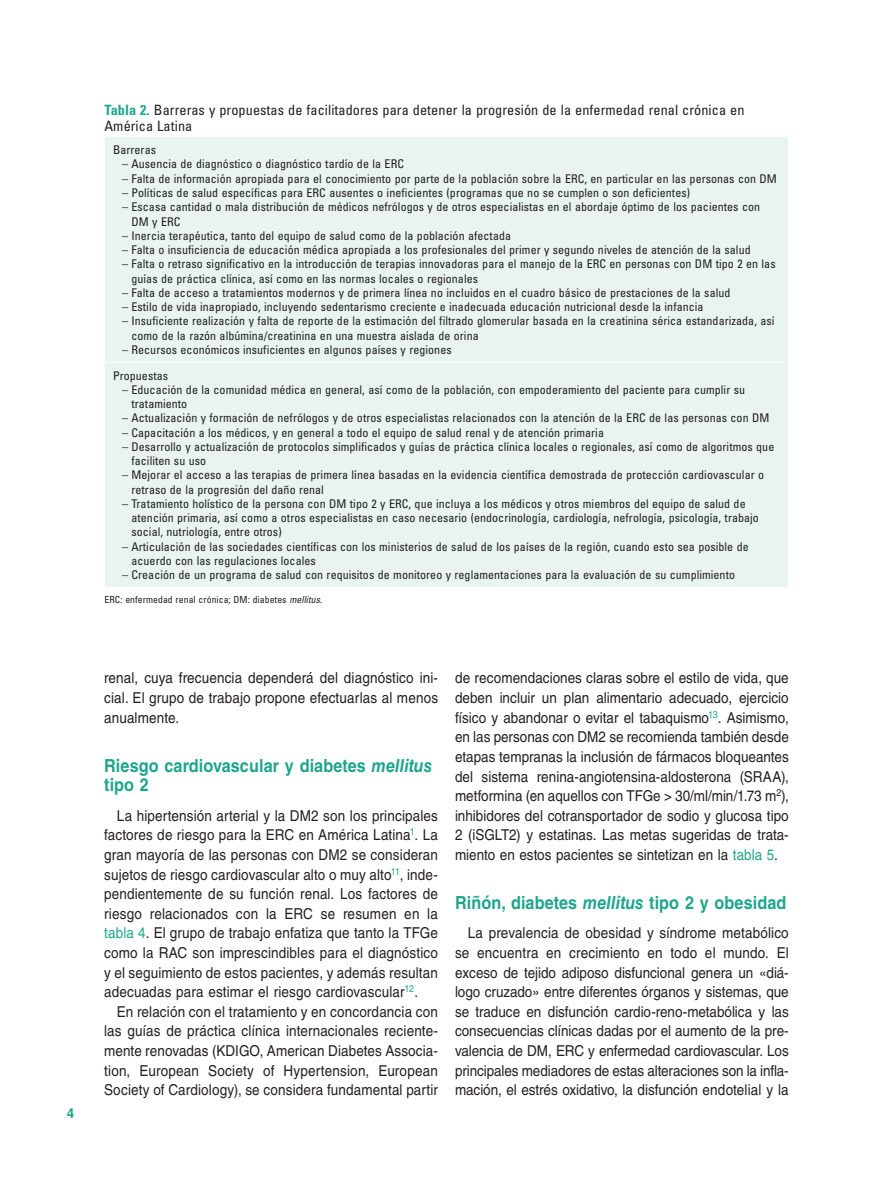
<style>
.page{position:relative;width:893px;height:1191px;background:#fff}
.page>*{position:absolute;margin:0;border:0;box-sizing:border-box;transform-origin:0 0}
.t1{font:700 18px/19.6px "Helvetica LT Std";letter-spacing:.005em;color:#1ea58c;scale:.9 1}
.TX{font:15px/19.6px "Helvetica LT Std";letter-spacing:.01em;color:#231f20;text-align:justify;scale:.9 1}
.TT{font:condensed 14.25px/16.5px "Univers LT Std";letter-spacing:.005em;color:#231f20}
.t2{font:700 13.5px "Helvetica LT Std";color:#1ea58c}
.TB{font:condensed 12px/14.2px "Univers LT Std";letter-spacing:.005em;color:#231f20}
.TBL{font:condensed 12px/14.2px "Univers LT Std";letter-spacing:.005em;color:#231f20}
.TFN{font:condensed 9.75px "Univers LT Std";letter-spacing:.005em;color:#231f20}
.s1{font-weight:700;color:#1ea58c}
.s2{font-style:italic}
.s3{color:#1ea58c}
</style>
<div class="page">
<div style="left:105px;top:137px;width:683px;height:450px;background:#e9f3ef"></div>
<hr style="left:105px;top:362px;width:683px;height:1px;background:#fff">
<p class="t2" style="left:67px;top:1104px;width:9px">4</p>
<p class="TT" style="left:105px;top:101px;width:641px"><span class="s1">Tabla 2.</span> Barreras y propuestas de facilitadores para detener la progresión de la enfermedad renal crónica en<br>América Latina</p>
<p class="TB" style="left:113px;top:143px;width:44px">Barreras</p>
<p class="TB" style="left:122px;top:157px;width:283px">– Ausencia de diagnóstico o diagnóstico tardío de la ERC</p>
<p class="TB" style="left:122px;top:171px;width:656px">– Falta de información apropiada para el conocimiento por parte de la población sobre la ERC, en particular en las personas con DM</p>
<p class="TB" style="left:122px;top:185px;width:570px">– Políticas de salud específicas para ERC ausentes o ineficientes (programas que no se cumplen o son deficientes)</p>
<p class="TB" style="left:131px;top:200px;width:630px;text-indent:-9px">– Escasa cantidad o mala distribución de médicos nefrólogos y de otros especialistas en el abordaje óptimo de los pacientes con<br>DM y ERC</p>
<p class="TB" style="left:122px;top:228px;width:391px">– Inercia terapéutica, tanto del equipo de salud como de la población afectada</p>
<p class="TB" style="left:122px;top:242px;width:630px">– Falta o insuficiencia de educación médica apropiada a los profesionales del primer y segundo niveles de atención de la salud</p>
<p class="TB" style="left:131px;top:257px;width:646px;text-indent:-9px">– Falta o retraso significativo en la introducción de terapias innovadoras para el manejo de la ERC en personas con DM tipo 2 en las guías de práctica clínica, así como en las normas locales o regionales</p>
<p class="TB" style="left:122px;top:285px;width:610px">– Falta de acceso a tratamientos modernos y de primera línea no incluidos en el cuadro básico de prestaciones de la salud</p>
<p class="TB" style="left:122px;top:299px;width:583px">– Estilo de vida inapropiado, incluyendo sedentarismo creciente e inadecuada educación nutricional desde la infancia</p>
<p class="TB" style="left:131px;top:314px;width:644px;text-indent:-9px">– Insuficiente realización y falta de reporte de la estimación del filtrado glomerular basada en la creatinina sérica estandarizada, así como de la razón albúmina/creatinina en una muestra aislada de orina</p>
<p class="TB" style="left:122px;top:342px;width:331px">– Recursos económicos insuficientes en algunos países y regiones</p>
<p class="TBL" style="left:113px;top:368px;width:57px">Propuestas</p>
<p class="TBL" style="left:131px;top:382px;width:615px;text-indent:-9px">– Educación de la comunidad médica en general, así como de la población, con empoderamiento del paciente para cumplir su tratamiento</p>
<p class="TBL" style="left:122px;top:411px;width:649px">– Actualización y formación de nefrólogos y de otros especialistas relacionados con la atención de la ERC de las personas con DM</p>
<p class="TBL" style="left:122px;top:425px;width:483px">– Capacitación a los médicos, y en general a todo el equipo de salud renal y de atención primaria</p>
<p class="TBL" style="left:131px;top:439px;width:644px;text-indent:-9px">– Desarrollo y actualización de protocolos simplificados y guías de práctica clínica locales o regionales, así como de algoritmos que faciliten su uso</p>
<p class="TBL" style="left:131px;top:468px;width:634px;text-indent:-9px">– Mejorar el acceso a las terapias de primera línea basadas en la evidencia científica demostrada de protección cardiovascular o retraso de la progresión del daño renal</p>
<p class="TBL" style="left:131px;top:496px;width:629px;text-indent:-9px">– Tratamiento holístico de la persona con DM tipo 2 y ERC, que incluya a los médicos y otros miembros del equipo de salud de atención primaria, así como a otros especialistas en caso necesario (endocrinología, cardiología, nefrología, psicología, trabajo social, nutriología, entre otros)</p>
<p class="TBL" style="left:131px;top:539px;width:619px;text-indent:-9px">– Articulación de las sociedades científicas con los ministerios de salud de los países de la región, cuando esto sea posible de acuerdo con las regulaciones locales</p>
<p class="TBL" style="left:122px;top:567px;width:614px">– Creación de un programa de salud con requisitos de monitoreo y reglamentaciones para la evaluación de su cumplimiento</p>
<p class="TFN" style="left:105px;top:593px;width:219px">ERC: enfermedad renal crónica; DM: diabetes <span class="s2">mellitus</span>.</p>
<p class="TX" style="left:104px;top:668px;width:372px">renal, cuya frecuencia dependerá del diagnóstico ini&shy;cial. El grupo de trabajo propone efectuarlas al menos anualmente.</p>
<h1 class="t1" style="left:104px;top:755px;width:366px">Riesgo cardiovascular y diabetes <span class="s2">mellitus </span>tipo 2</h1>
<p class="TX" style="left:104px;top:805px;width:372px;text-indent:13px">La hipertensión arterial y la DM2 son los principales factores de riesgo para la ERC en América Latina<sup>1</sup>. La gran mayoría de las personas con DM2 se consideran sujetos de riesgo cardiovascular alto o muy alto<sup>11</sup>, inde&shy;pendientemente de su función renal. Los factores de riesgo relacionados con la ERC se resumen en la <span class="s3">tabla 4</span>. El grupo de trabajo enfatiza que tanto la TFGe como la RAC son imprescindibles para el diagnóstico y el seguimiento de estos pacientes, y además resultan adecuadas para estimar el riesgo cardiovascular<sup>12</sup>.</p>
<p class="TX" style="left:104px;top:1001px;width:372px;text-indent:13px">En relación con el tratamiento y en concordancia con las guías de práctica clínica internacionales reciente&shy;mente renovadas (KDIGO, American Diabetes Associa&shy;tion, European Society of Hypertension, European Society of Cardiology), se considera fundamental partir</p>
<p class="TX" style="left:455px;top:668px;width:372px">de recomendaciones claras sobre el estilo de vida, que deben incluir un plan alimentario adecuado, ejercicio físico y abandonar o evitar el tabaquismo<sup>13</sup>. Asimismo, en las personas con DM2 se recomienda también desde etapas tempranas la inclusión de fármacos bloqueantes del sistema renina-angiotensina-aldosterona (SRAA), metformina (en aquellos con TFGe &gt; 30/ml/min/1.73 m<sup>2</sup>), inhibidores del cotransportador de sodio y glucosa tipo 2 (iSGLT2) y estatinas. Las metas sugeridas de trata&shy;miento en estos pacientes se sintetizan en la <span class="s3">tabla 5</span>.</p>
<h1 class="t1" style="left:455px;top:892px;width:370px">Riñón, diabetes <span class="s2">mellitus</span> tipo 2 y obesidad</h1>
<p class="TX" style="left:455px;top:923px;width:372px;text-indent:13px">La prevalencia de obesidad y síndrome metabólico se encuentra en crecimiento en todo el mundo. El exceso de tejido adiposo disfuncional genera un «diá&shy;logo cruzado» entre diferentes órganos y sistemas, que se traduce en disfunción cardio-reno-metabólica y las consecuencias clínicas dadas por el aumento de la pre&shy;valencia de DM, ERC y enfermedad cardiovascular. Los principales mediadores de estas alteraciones son la infla&shy;mación, el estrés oxidativo, la disfunción endotelial y la</p>
</div>
